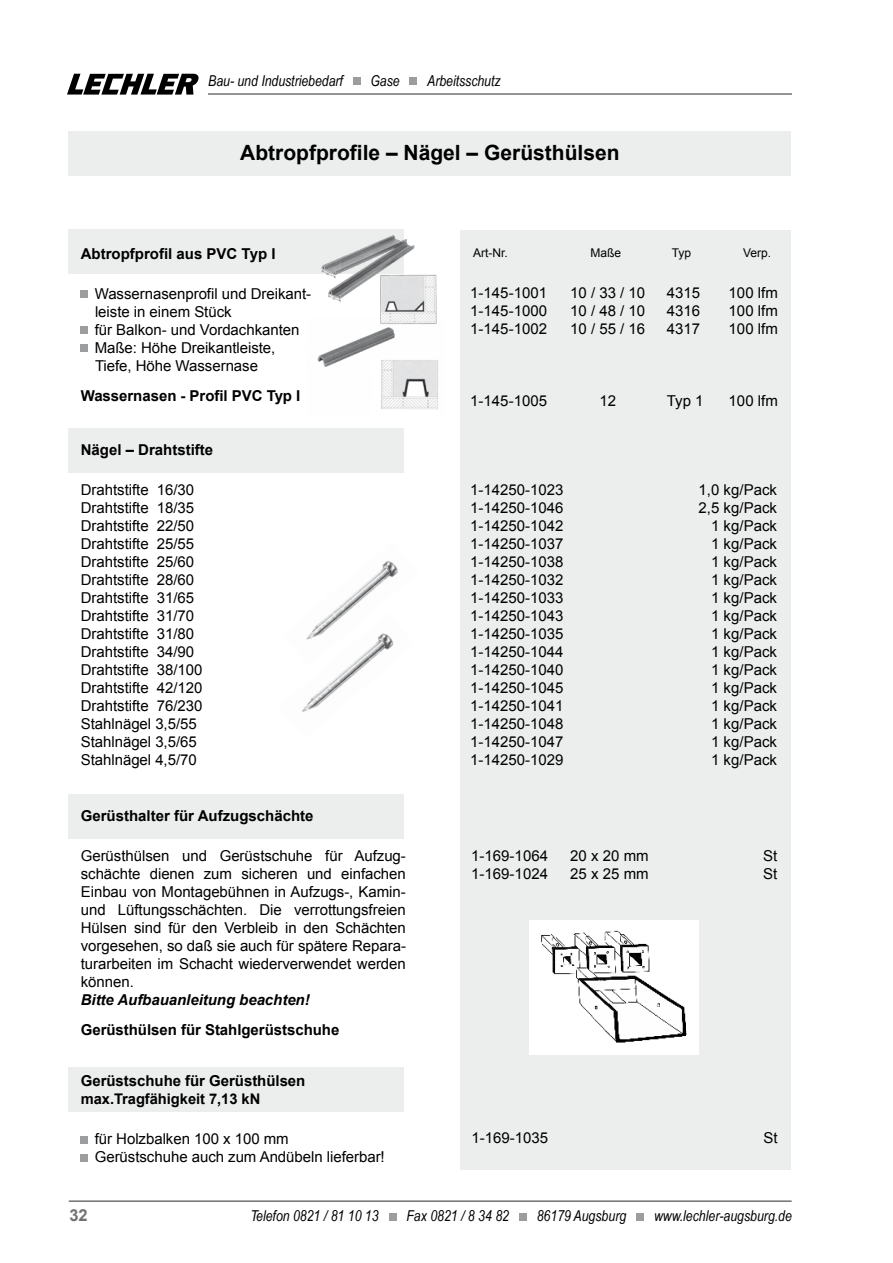
<style>
.page{position:relative;width:893px;height:1263px;background:#fff}
.page>*{position:absolute;margin:0;border:0;box-sizing:border-box;transform-origin:0 0}
.t1{font:700 21px "Arial";color:#000}
.t2{font:700 16.5px "Arial";color:#707173}
.t3{font:15px/18px "Arial";letter-spacing:-.005em;color:#000}
.t4{font:700 15px "Arial";letter-spacing:-.005em;color:#000}
.t5{font:italic 15px "Arial Narrow";color:#000}
.t6{font:italic 700 15px "Arial";letter-spacing:-.005em;color:#000}
.t7{font:700 14.7px "Arial";letter-spacing:-.005em;color:#000}
.t8{font:12px "Arial";color:#000}
</style>
<div class="page">
<div style="left:68px;top:1067px;width:336px;height:45px;background:#eceded"></div>
<div style="left:68px;top:428px;width:336px;height:44px;background:#eceded"></div>
<div style="left:460px;top:230px;width:331px;height:939px;background:#eceded"></div>
<div style="left:68px;top:131px;width:723px;height:45px;background:#eceded"></div>
<div style="left:68px;top:230px;width:336px;height:44px;background:#eceded"></div>
<div style="left:529px;top:920px;width:169px;height:135px;background:#fff"></div>
<img style="left:541px;top:930px;width:146px;height:113px">
<div style="left:68px;top:794px;width:336px;height:45px;background:#eceded"></div>
<div style="left:81px;top:290px;width:7px;height:8px;background:#9c9d9f"></div>
<div style="left:81px;top:326px;width:7px;height:8px;background:#9c9d9f"></div>
<div style="left:81px;top:344px;width:7px;height:8px;background:#9c9d9f"></div>
<div style="left:81px;top:1136px;width:7px;height:7px;background:#9c9d9f"></div>
<div style="left:81px;top:1154px;width:7px;height:7px;background:#9c9d9f"></div>
<img style="left:332px;top:560px;width:66px;height:53px">
<img style="left:302px;top:613px;width:92px;height:99px">
<hr style="left:69px;top:1200px;width:723px;height:2px;background:#707173">
<div style="left:389px;top:1213px;width:7px;height:7px;background:#9c9d9f"></div>
<div style="left:519px;top:1213px;width:8px;height:7px;background:#9c9d9f"></div>
<div style="left:636px;top:1213px;width:8px;height:7px;background:#9c9d9f"></div>
<svg style="left:67px;top:74px;width:132px;height:21px"></svg>
<div style="left:353px;top:78px;width:7px;height:7px;background:#9c9d9f"></div>
<div style="left:410px;top:78px;width:7px;height:7px;background:#9c9d9f"></div>
<hr style="left:208px;top:93px;width:584px;height:2px;background:#707173">
<img style="left:317px;top:334px;width:121px;height:81px">
<img style="left:321px;top:235px;width:116px;height:99px">
<p class="t5" style="left:208px;top:70px;width:136px">Bau- und Industriebedarf</p>
<p class="t5" style="left:370px;top:70px;width:31px">Gase</p>
<p class="t5" style="left:427px;top:70px;width:75px">Arbeitsschutz</p>
<h1 class="t1" style="left:240px;top:139px;width:381px">Abtropfprofile – Nägel – Gerüsthülsen</h1>
<p class="t4" style="left:81px;top:243px;width:196px">Abtropfprofil aus PVC Typ I</p>
<p class="t3" style="left:95px;top:285px;width:218px">Wassernasenprofil und Dreikant&shy;leiste in einem Stück<br>für Balkon- und Vordachkanten<br>Maße: Höhe Dreikantleiste,<br>Tiefe, Höhe Wassernase</p>
<p class="t4" style="left:81px;top:386px;width:221px">Wassernasen - Profil PVC Typ I</p>
<p class="t4" style="left:81px;top:440px;width:134px">Nägel – Drahtstifte</p>
<p class="t3" style="left:81px;top:481px;width:123px">Drahtstifte 16/30<br>Drahtstifte 18/35<br>Drahtstifte 22/50<br>Drahtstifte 25/55<br>Drahtstifte 25/60<br>Drahtstifte 28/60<br>Drahtstifte 31/65<br>Drahtstifte 31/70<br>Drahtstifte 31/80<br>Drahtstifte 34/90<br>Drahtstifte 38/100<br>Drahtstifte 42/120<br>Drahtstifte 76/230<br>Stahlnägel 3,5/55<br>Stahlnägel 3,5/65<br>Stahlnägel 4,5/70</p>
<p class="t4" style="left:81px;top:806px;width:234px">Gerüsthalter für Aufzugschächte</p>
<p class="t3" style="left:81px;top:847px;width:327px;text-align:justify">Gerüsthülsen und Gerüstschuhe für Aufzug&shy;schächte dienen zum sicheren und einfachen Einbau von Montagebühnen in Aufzugs-, Kamin&shy;und Lüftungsschächten. Die verrottungsfreien Hülsen sind für den Verbleib in den Schächten vorgesehen, so daß sie auch für spätere Repara&shy;turarbeiten im Schacht wiederverwendet werden können.</p>
<p class="t6" style="left:81px;top:990px;width:230px">Bitte Aufbauanleitung beachten!</p>
<p class="t4" style="left:81px;top:1020px;width:260px">Gerüsthülsen für Stahlgerüstschuhe</p>
<p class="t4" style="left:81px;top:1071px;width:226px">Gerüstschuhe für Gerüsthülsen</p>
<p class="t7" style="left:81px;top:1089px;width:181px">max.Tragfähigkeit 7,13 kN</p>
<p class="t3" style="left:95px;top:1130px;width:292px">für Holzbalken 100 x 100 mm<br>Gerüstschuhe auch zum Andübeln lieferbar!</p>
<p class="t8" style="left:473px;top:245px;width:36px">Art-Nr.</p>
<p class="t8" style="left:591px;top:245px;width:32px">Maße</p>
<p class="t8" style="left:672px;top:245px;width:21px">Typ</p>
<p class="t8" style="left:743px;top:245px;width:30px">Verp.</p>
<p class="t3" style="left:470px;top:284px;width:78px">1-145-1001</p>
<p class="t3" style="left:570px;top:284px;width:77px">10 / 33 / 10</p>
<p class="t3" style="left:667px;top:284px;width:35px">4315</p>
<p class="t3" style="left:729px;top:284px;width:51px">100 lfm</p>
<p class="t3" style="left:470px;top:302px;width:78px">1-145-1000</p>
<p class="t3" style="left:570px;top:302px;width:77px">10 / 48 / 10</p>
<p class="t3" style="left:667px;top:302px;width:35px">4316</p>
<p class="t3" style="left:729px;top:302px;width:51px">100 lfm</p>
<p class="t3" style="left:470px;top:320px;width:78px">1-145-1002</p>
<p class="t3" style="left:570px;top:320px;width:77px">10 / 55 / 16</p>
<p class="t3" style="left:667px;top:320px;width:35px">4317</p>
<p class="t3" style="left:729px;top:320px;width:51px">100 lfm</p>
<p class="t3" style="left:470px;top:392px;width:78px">1-145-1005</p>
<p class="t3" style="left:599px;top:392px;width:18px">12</p>
<p class="t3" style="left:667px;top:392px;width:38px">Typ 1</p>
<p class="t3" style="left:729px;top:392px;width:51px">100 lfm</p>
<p class="t3" style="left:470px;top:480px;width:95px">1-14250-1023</p>
<p class="t3" style="left:699px;top:480px;width:80px">1,0 kg/Pack</p>
<p class="t3" style="left:470px;top:498px;width:95px">1-14250-1046</p>
<p class="t3" style="left:699px;top:498px;width:80px">2,5 kg/Pack</p>
<p class="t3" style="left:470px;top:516px;width:95px">1-14250-1042</p>
<p class="t3" style="left:711px;top:516px;width:67px">1 kg/Pack</p>
<p class="t3" style="left:470px;top:534px;width:95px">1-14250-1037</p>
<p class="t3" style="left:711px;top:534px;width:67px">1 kg/Pack</p>
<p class="t3" style="left:470px;top:552px;width:95px">1-14250-1038</p>
<p class="t3" style="left:711px;top:552px;width:67px">1 kg/Pack</p>
<p class="t3" style="left:470px;top:570px;width:95px">1-14250-1032</p>
<p class="t3" style="left:711px;top:570px;width:67px">1 kg/Pack</p>
<p class="t3" style="left:470px;top:588px;width:95px">1-14250-1033</p>
<p class="t3" style="left:711px;top:588px;width:67px">1 kg/Pack</p>
<p class="t3" style="left:470px;top:606px;width:95px">1-14250-1043</p>
<p class="t3" style="left:711px;top:606px;width:67px">1 kg/Pack</p>
<p class="t3" style="left:470px;top:624px;width:95px">1-14250-1035</p>
<p class="t3" style="left:711px;top:624px;width:67px">1 kg/Pack</p>
<p class="t3" style="left:470px;top:642px;width:95px">1-14250-1044</p>
<p class="t3" style="left:711px;top:642px;width:67px">1 kg/Pack</p>
<p class="t3" style="left:470px;top:660px;width:95px">1-14250-1040</p>
<p class="t3" style="left:711px;top:660px;width:67px">1 kg/Pack</p>
<p class="t3" style="left:470px;top:678px;width:95px">1-14250-1045</p>
<p class="t3" style="left:711px;top:678px;width:67px">1 kg/Pack</p>
<p class="t3" style="left:470px;top:696px;width:95px">1-14250-1041</p>
<p class="t3" style="left:711px;top:696px;width:67px">1 kg/Pack</p>
<p class="t3" style="left:470px;top:714px;width:95px">1-14250-1048</p>
<p class="t3" style="left:711px;top:714px;width:67px">1 kg/Pack</p>
<p class="t3" style="left:470px;top:732px;width:95px">1-14250-1047</p>
<p class="t3" style="left:711px;top:732px;width:67px">1 kg/Pack</p>
<p class="t3" style="left:470px;top:750px;width:95px">1-14250-1029</p>
<p class="t3" style="left:711px;top:750px;width:67px">1 kg/Pack</p>
<p class="t3" style="left:471px;top:847px;width:78px">1-169-1064</p>
<p class="t3" style="left:570px;top:847px;width:80px">20 x 20 mm</p>
<p class="t3" style="left:763px;top:847px;width:16px">St</p>
<p class="t3" style="left:471px;top:865px;width:78px">1-169-1024</p>
<p class="t3" style="left:570px;top:865px;width:80px">25 x 25 mm</p>
<p class="t3" style="left:763px;top:865px;width:16px">St</p>
<p class="t3" style="left:472px;top:1129px;width:78px">1-169-1035</p>
<p class="t3" style="left:763px;top:1129px;width:16px">St</p>
<p class="t2" style="left:69px;top:1204px;width:20px">32</p>
<p class="t5" style="left:250px;top:1206px;width:130px">Telefon 0821 / 81 10 13</p>
<p class="t5" style="left:406px;top:1206px;width:104px">Fax 0821 / 8 34 82</p>
<p class="t5" style="left:537px;top:1206px;width:91px">86179 Augsburg</p>
<p class="t5" style="left:654px;top:1206px;width:139px">www.lechler-augsburg.de</p>
</div>
